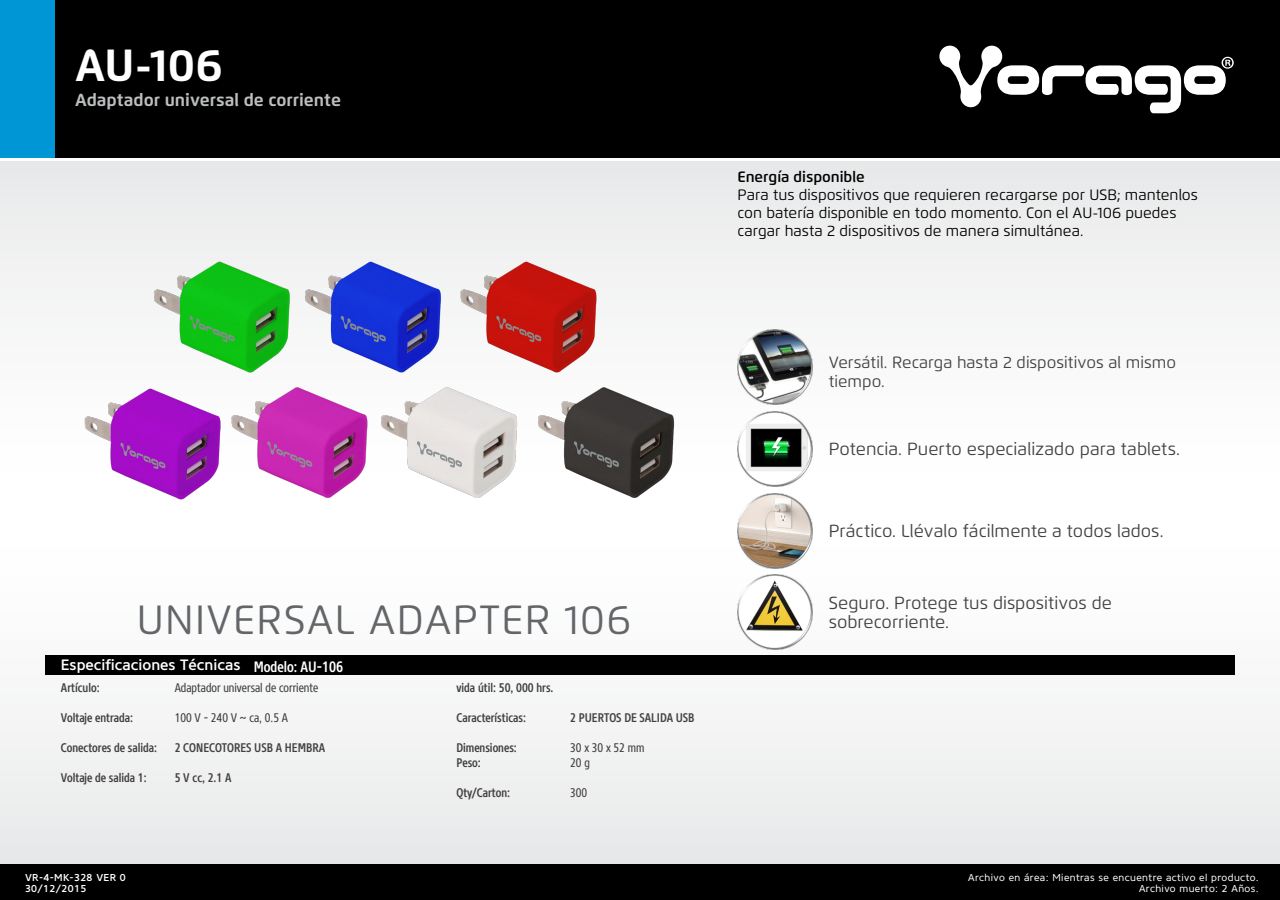
<style>
.page{position:relative;width:1280px;height:900px;background:#fff}
.page>*{position:absolute;margin:0;border:0;box-sizing:border-box;transform-origin:0 0}
.t1{font:700 45px "Flexo";color:#fff}
.t2{font:40.75px "Flexo";letter-spacing:.03em;color:#646569}
.t3{font:17.5px "Flexo";color:#414042}
.t4{font:700 17.5px "Flexo";color:#bcbec0}
.t5{font:16.25px/18.8px "Flexo";color:#414042}
.t6{font:15px/18px "Flexo";color:#000}
.t7{font:500 15px "Core Sans N55";color:#fff}
.t8{font:600 15px "Flexo";color:#000}
.t9{font:500 12.5px "Core Sans N57 Cn";color:#414042}
.t10{font:12.5px "Core Sans N47 Cn";color:#414042}
.t11{font:10px/11.2px "Core Sans N45";letter-spacing:.04em;color:#fff;text-align:right}
.t12{font:500 10px/11.2px "Core Sans N55";letter-spacing:.04em;color:#fff}
.s1{font-family:"Core Sans N57 Cn"}
</style>
<div class="page">
<div style="left:0;top:0;width:1280px;height:158px;background:#000"></div>
<div style="left:0;top:864px;width:1280px;height:36px;background:#000"></div>
<div style="left:0;top:161px;width:1280px;height:703px;background:linear-gradient(to right,#f2f3f3,#f5f6f6)"></div>
<svg style="left:939px;top:46px;width:295px;height:67px"></svg>
<div style="left:0;top:0;width:54px;height:158px;background:#0096d6"></div>
<div style="left:45px;top:655px;width:1190px;height:20px;background:#000"></div>
<img style="left:70px;top:231px;width:651px;height:308px">
<img style="left:738px;top:575px;width:74px;height:75px">
<img style="left:738px;top:330px;width:74px;height:75px">
<img style="left:738px;top:411px;width:74px;height:75px">
<img style="left:738px;top:493px;width:74px;height:75px">
<h1 class="t1" style="left:75px;top:37px;width:149px">AU-106</h1>
<h3 class="t4" style="left:75px;top:89px;width:268px">Adaptador universal de corriente</h3>
<p class="t8" style="left:738px;top:167px;width:129px">Energía disponible</p>
<p class="t6" style="left:738px;top:186px;width:462px">Para tus dispositivos que requieren recargarse por USB; mantenlos con batería disponible en todo momento. Con el AU-106 puedes cargar hasta 2 dispositivos de manera simultánea.</p>
<h3 class="t5" style="left:829px;top:353px;width:349px">Versátil. Recarga hasta 2 dispositivos al mismo tiempo.</h3>
<h3 class="t3" style="left:829px;top:439px;width:353px">Potencia. Puerto especializado para tablets.</h3>
<h3 class="t3" style="left:829px;top:520px;width:336px">Práctico. Llévalo fácilmente a todos lados.</h3>
<h3 class="t3" style="left:829px;top:593px;width:285px">Seguro. Protege tus dispositivos de</h3>
<h2 class="t2" style="left:137px;top:595px;width:496px">UNIVERSAL ADAPTER 106</h2>
<h3 class="t3" style="left:829px;top:611px;width:122px">sobrecorriente.</h3>
<p class="t7" style="left:61px;top:655px;width:284px">Especificaciones Técnicas <span class="s1">Modelo: AU-106</span></p>
<p class="t9" style="left:61px;top:679px;width:40px">Artículo:</p>
<p class="t10" style="left:175px;top:679px;width:145px">Adaptador universal de corriente</p>
<p class="t9" style="left:61px;top:709px;width:74px">Voltaje entrada:</p>
<p class="t10" style="left:175px;top:709px;width:115px">100 V - 240 V ~ ca, 0.5 A</p>
<p class="t9" style="left:61px;top:739px;width:98px">Conectores de salida:</p>
<p class="t9" style="left:175px;top:739px;width:152px">2 CONECOTORES USB A HEMBRA</p>
<p class="t9" style="left:61px;top:769px;width:87px">Voltaje de salida 1:</p>
<p class="t9" style="left:175px;top:769px;width:58px">5 V cc, 2.1 A</p>
<p class="t12" style="left:25px;top:871px;width:102px">VR-4-MK-328 VER 0<br>30/12/2015</p>
<p class="t9" style="left:456px;top:679px;width:99px">vida útil: 50, 000 hrs.</p>
<p class="t9" style="left:456px;top:709px;width:71px">Características:</p>
<p class="t9" style="left:570px;top:709px;width:126px">2 PUERTOS DE SALIDA USB</p>
<p class="t9" style="left:456px;top:739px;width:62px">Dimensiones:</p>
<p class="t10" style="left:570px;top:739px;width:76px">30 x 30 x 52 mm</p>
<p class="t9" style="left:456px;top:754px;width:26px">Peso:</p>
<p class="t10" style="left:570px;top:754px;width:21px">20 g</p>
<p class="t9" style="left:456px;top:784px;width:55px">Qty/Carton:</p>
<p class="t10" style="left:570px;top:784px;width:19px">300</p>
<p class="t11" style="left:968px;top:871px;width:292px">Archivo en área: Mientras se encuentre activo el producto.<br>Archivo muerto: 2 Años.</p>
</div>
